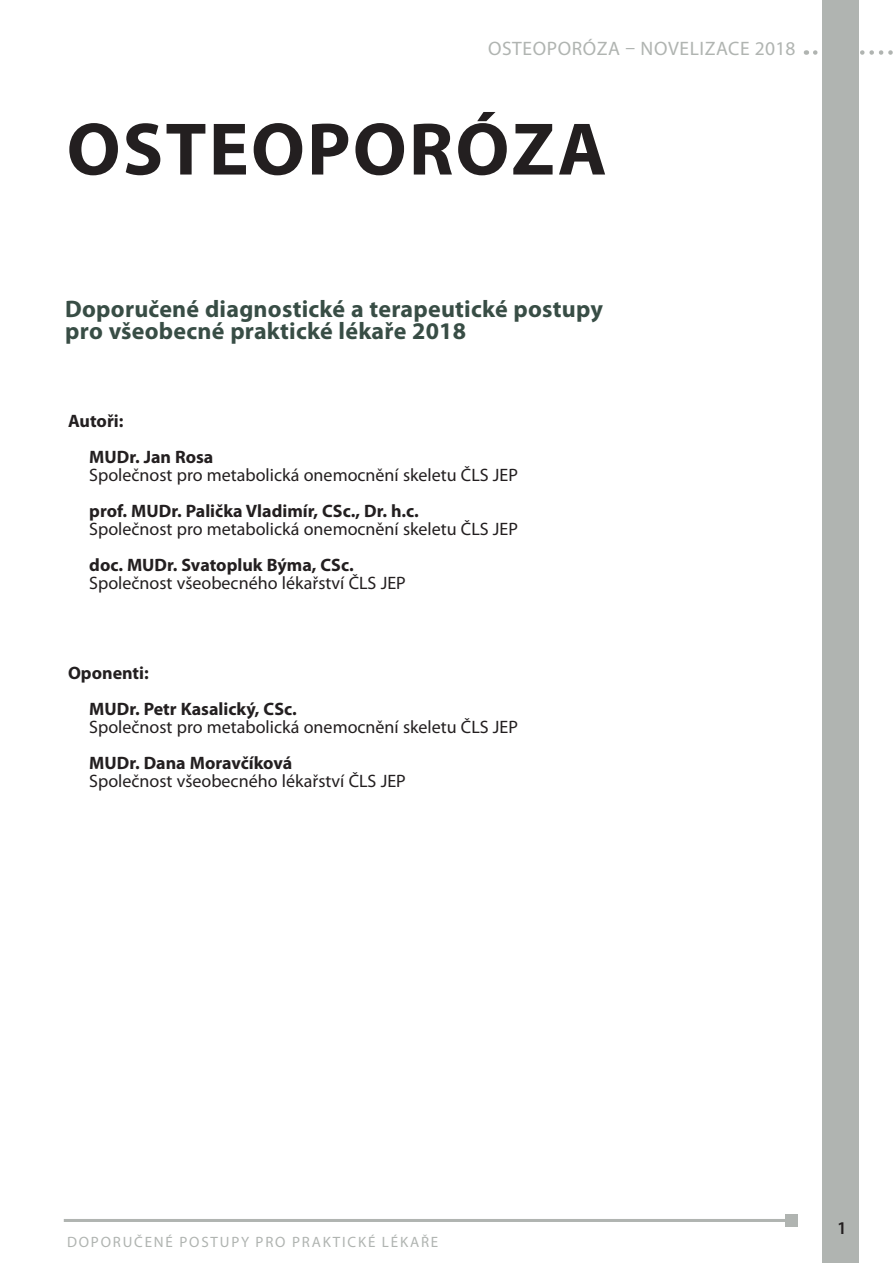
<style>
.page{position:relative;width:893px;height:1263px;background:#fff}
.page>*{position:absolute;margin:0;border:0;box-sizing:border-box;transform-origin:0 0}
.t1{font:700 75px "Myriad Pro";letter-spacing:.03em;color:#231f20}
.t2{font:700 24px/22.5px "Myriad Pro";letter-spacing:.01em;color:#384d45}
.t3{font:19.5px "Myriad Pro";letter-spacing:.03em;color:#b0b4b1}
.t4{font:18px "Myriad Pro";color:#231f20}
.t5{font:700 18px/36px "Myriad Pro";color:#231f20}
.t6{font:600 18px "Myriad Pro";color:#231f20}
.t7{font:15px "Myriad Pro";letter-spacing:.12em;color:#b0b4b1}
</style>
<div class="page">
<svg style="left:815px;top:50px;width:78px;height:5px"></svg>
<div style="left:822px;top:0;width:36px;height:1263px;background:#b0b4b1"></div>
<hr style="left:64px;top:1219px;width:727px;height:3px;background:#b0b4b1">
<div style="left:785px;top:1214px;width:12px;height:12px;background:#b0b4b1"></div>
<p class="t3" style="left:488px;top:41px;width:309px">OSTEOPORÓZA – NOVELIZACE 2018</p>
<h1 class="t1" style="left:67px;top:121px;width:542px">OSTEOPORÓZA</h1>
<h2 class="t2" style="left:65px;top:299px;width:539px">Doporučené diagnostické a terapeutické postupy pro všeobecné praktické lékaře 2018</h2>
<p class="t5" style="left:89px;top:404px;width:126px;text-indent:-21px">Autoři:<br>MUDr. Jan Rosa</p>
<p class="t4" style="left:89px;top:468px;width:430px">Společnost pro metabolická onemocnění skeletu ČLS JEP</p>
<p class="t5" style="left:89px;top:494px;width:331px">prof. MUDr. Palička Vladimír, CSc., Dr. h.c.</p>
<p class="t4" style="left:89px;top:522px;width:430px">Společnost pro metabolická onemocnění skeletu ČLS JEP</p>
<p class="t5" style="left:89px;top:548px;width:266px">doc. MUDr. Svatopluk Býma, CSc.</p>
<p class="t4" style="left:89px;top:576px;width:318px">Společnost všeobecného lékařství ČLS JEP</p>
<p class="t5" style="left:89px;top:656px;width:209px;text-indent:-21px">Oponenti:<br>MUDr. Petr Kasalický, CSc.</p>
<p class="t4" style="left:89px;top:720px;width:430px">Společnost pro metabolická onemocnění skeletu ČLS JEP</p>
<p class="t5" style="left:89px;top:746px;width:205px">MUDr. Dana Moravčíková</p>
<p class="t4" style="left:89px;top:774px;width:318px">Společnost všeobecného lékařství ČLS JEP</p>
<p class="t7" style="left:67px;top:1236px;width:373px">DOPORUČENÉ POSTUPY PRO PRAKTICKÉ LÉKAŘE</p>
<p class="t6" style="left:837px;top:1221px;width:11px">1</p>
</div>
